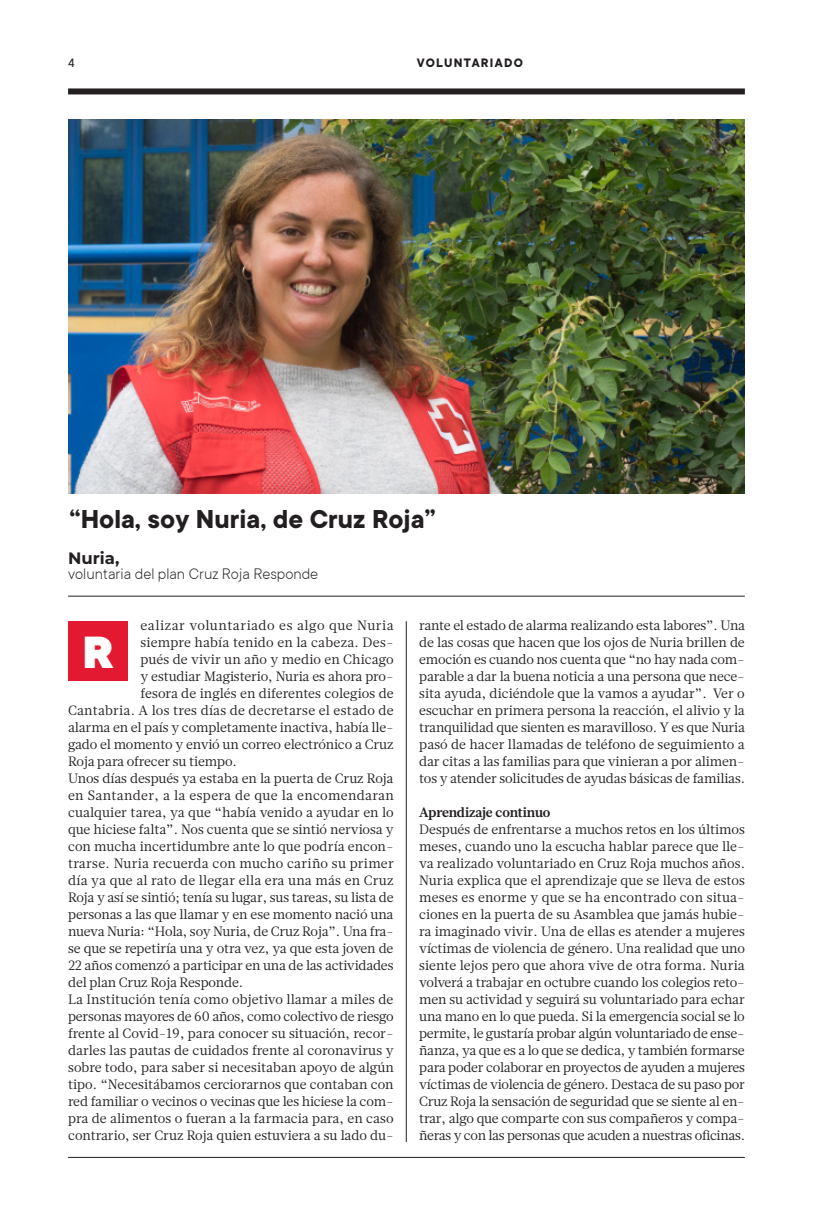
<style>
.page{position:relative;width:830px;height:1221px;background:#fff}
.page>*{position:absolute;margin:0;border:0;box-sizing:border-box;transform-origin:0 0}
.t1{font:900 49.8px "TT Commons";color:#fff}
.t2{font:700 28.5px "TT Commons";color:#231f20}
.t3{font:300 16.5px "TT Commons";color:#231f20}
.t4{font:700 16.5px "Montserrat";color:#231f20}
.TEXTO_GENERAL_OK{font:13.5px/17px "Glosa Text";letter-spacing:-.005em;color:#231f20;text-align:justify}
.TEXTO_GENERAL_OK-2{font:13.5px "Glosa Text";letter-spacing:.02em;color:#231f20}
.TEXTO_GENERAL_OK-3{font:13.5px "Glosa Text";letter-spacing:.045em;color:#231f20}
.TEXTO_GENERAL_OK-4{font:700 13.5px "Glosa Text";letter-spacing:-.005em;color:#231f20}
.t5{font:700 13.5px "TT Commons";letter-spacing:.095em;color:#231f20}
.t6{font:13.5px "TT Commons";color:#231f20}
</style>
<div class="page">
<div style="left:68px;top:88px;width:676px;height:6px;background:#231f20"></div>
<hr style="left:68px;top:1157px;width:676px;height:1px;background:#231f20">
<img style="left:68px;top:119px;width:676px;height:374px">
<div style="left:68px;top:621px;width:60px;height:59px;background:#e21931"></div>
<hr style="left:68px;top:596px;width:676px;height:1px;background:#231f20">
<hr style="left:406px;top:621px;width:1px;height:520px;background:#231f20">
<p class="t6" style="left:68px;top:55px;width:8px">4</p>
<p class="t5" style="left:416px;top:56px;width:107px">VOLUNTARIADO</p>
<p class="t2" style="left:69px;top:503px;width:367px">“Hola, soy Nuria, de Cruz Roja”</p>
<p class="t4" style="left:68px;top:546px;width:53px">Nuria,</p>
<p class="t3" style="left:68px;top:564px;width:251px">voluntaria del plan Cruz Roja Responde</p>
<p class="TEXTO_GENERAL_OK-3" style="left:140px;top:616px;width:254px">ealizar voluntariado es algo que Nuria</p>
<p class="TEXTO_GENERAL_OK" style="left:140px;top:633px;width:254px">siempre había tenido en la cabeza. Des-</p>
<p class="TEXTO_GENERAL_OK" style="left:140px;top:650px;width:255px">pués de vivir un año y medio en Chicago</p>
<p class="TEXTO_GENERAL_OK" style="left:140px;top:667px;width:254px">y estudiar Magisterio, Nuria es ahora pro-</p>
<p class="TEXTO_GENERAL_OK" style="left:140px;top:684px;width:254px">fesora de inglés en diferentes colegios de</p>
<p class="TEXTO_GENERAL_OK-2" style="left:68px;top:701px;width:327px">Cantabria. A los tres días de decretarse el estado de</p>
<p class="TEXTO_GENERAL_OK" style="left:68px;top:718px;width:327px">alarma en el país y completamente inactiva, había lle-</p>
<p class="TEXTO_GENERAL_OK" style="left:68px;top:735px;width:327px">gado el momento y envió un correo electrónico a Cruz</p>
<p class="TEXTO_GENERAL_OK" style="left:68px;top:752px;width:170px">Roja para ofrecer su tiempo.</p>
<p class="TEXTO_GENERAL_OK" style="left:68px;top:769px;width:327px">Unos días después ya estaba en la puerta de Cruz Roja en Santander, a la espera de que la encomendaran cualquier tarea, ya que “había venido a ayudar en lo que hiciese falta”. Nos cuenta que se sintió nerviosa y con mucha incertidumbre ante lo que podría encon&shy;trarse. Nuria recuerda con mucho cariño su primer día ya que al rato de llegar ella era una más en Cruz Roja y así se sintió; tenía su lugar, sus tareas, su lista de personas a las que llamar y en ese momento nació una nueva Nuria: “Hola, soy Nuria, de Cruz Roja”. Una fra&shy;se que se repetiría una y otra vez, ya que esta joven de 22 años comenzó a participar en una de las actividades del plan Cruz Roja Responde.</p>
<p class="TEXTO_GENERAL_OK" style="left:68px;top:990px;width:327px">La Institución tenía como objetivo llamar a miles de personas mayores de 60 años, como colectivo de riesgo frente al Covid-19, para conocer su situación, recor&shy;darles las pautas de cuidados frente al coronavirus y sobre todo, para saber si necesitaban apoyo de algún tipo. “Necesitábamos cerciorarnos que contaban con red familiar o vecinos o vecinas que les hiciese la com&shy;pra de alimentos o fueran a la farmacia para, en caso contrario, ser Cruz Roja quien estuviera a su lado du-</p>
<p class="t1" style="left:82px;top:624px;width:32px">R</p>
<p class="TEXTO_GENERAL_OK" style="left:419px;top:616px;width:327px">rante el estado de alarma realizando esta labores”. Una de las cosas que hacen que los ojos de Nuria brillen de emoción es cuando nos cuenta que “no hay nada com&shy;parable a dar la buena noticia a una persona que nece&shy;sita ayuda, diciéndole que la vamos a ayudar”. Ver o escuchar en primera persona la reacción, el alivio y la tranquilidad que sienten es maravilloso. Y es que Nuria pasó de hacer llamadas de teléfono de seguimiento a dar citas a las familias para que vinieran a por alimen&shy;tos y atender solicitudes de ayudas básicas de familias.</p>
<p class="TEXTO_GENERAL_OK-4" style="left:419px;top:803px;width:132px">Aprendizaje continuo</p>
<p class="TEXTO_GENERAL_OK" style="left:419px;top:820px;width:327px">Después de enfrentarse a muchos retos en los últimos meses, cuando uno la escucha hablar parece que lle&shy;va realizado voluntariado en Cruz Roja muchos años.<br>Nuria explica que el aprendizaje que se lleva de estos meses es enorme y que se ha encontrado con situa&shy;ciones en la puerta de su Asamblea que jamás hubie&shy;ra imaginado vivir. Una de ellas es atender a mujeres víctimas de violencia de género. Una realidad que uno siente lejos pero que ahora vive de otra forma. Nuria volverá a trabajar en octubre cuando los colegios reto&shy;men su actividad y seguirá su voluntariado para echar una mano en lo que pueda. Si la emergencia social se lo permite, le gustaría probar algún voluntariado de ense&shy;ñanza, ya que es a lo que se dedica, y también formarse para poder colaborar en proyectos de ayuden a mujeres víctimas de violencia de género. Destaca de su paso por Cruz Roja la sensación de seguridad que se siente al en&shy;trar, algo que comparte con sus compañeros y compa&shy;ñeras y con las personas que acuden a nuestras oficinas.</p>
</div>
